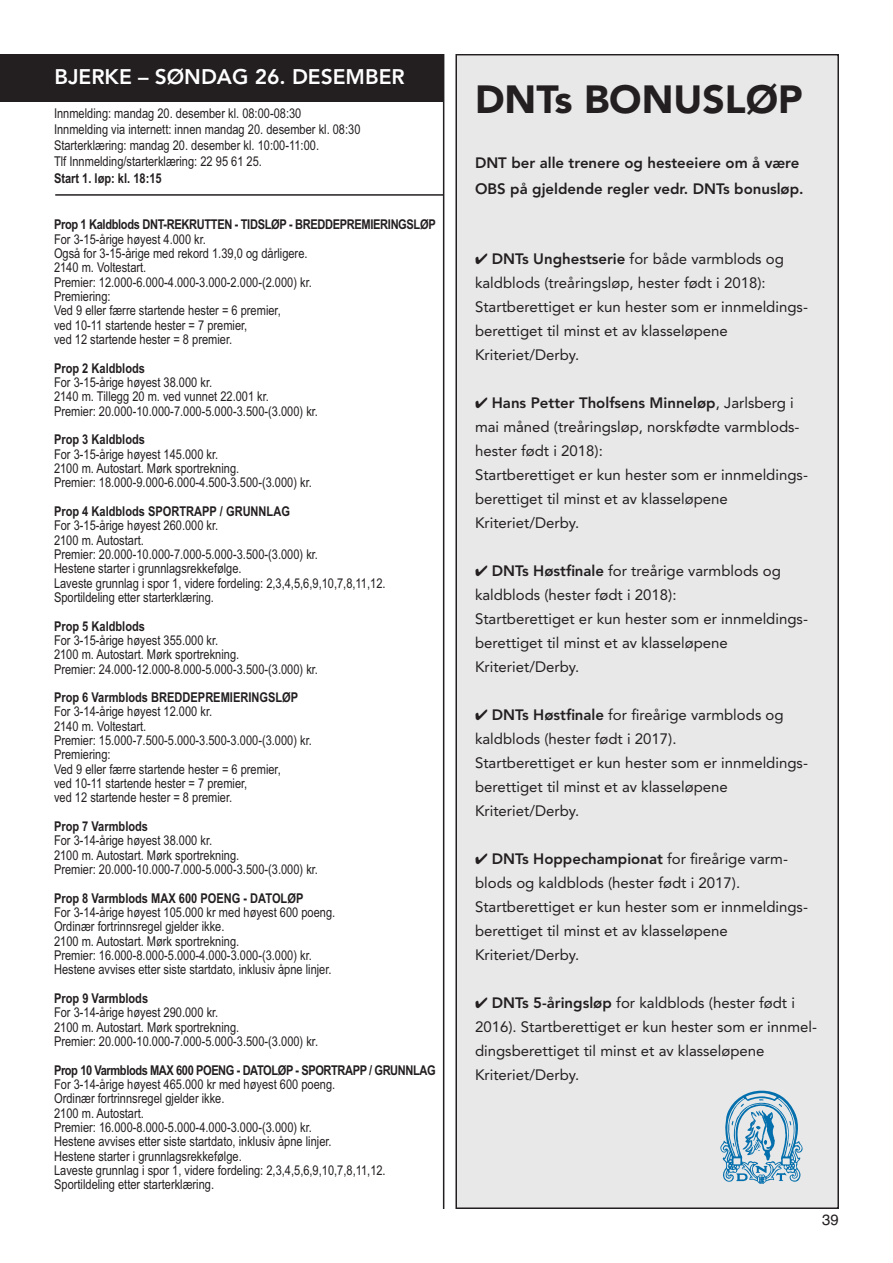
<style>
.page{position:relative;width:893px;height:1263px;background:#fff}
.page>*{position:absolute;margin:0;border:0;box-sizing:border-box;transform-origin:0 0}
.t1{font:900 39px "Avenir";color:#231f20}
.t2{font:800 21px "Avenir";color:#fff}
.t3{font:15px/24px "Avenir";color:#231f20}
.t4{font:800 15px/25.5px "Avenir";color:#231f20}
.t5{font:15px "Helvetica";color:#231f20}
.t6{font:13.5px/14.4px "Arial Narrow";color:#231f20}
.t7{font:700 13.5px "Arial Narrow";color:#231f20}
.t8{font:700 13.5px "Arial Narrow";letter-spacing:-.025em;color:#231f20}
.t9{font:700 13.5px "Arial Narrow";letter-spacing:-.03em;color:#231f20}
.s1{font-weight:800}
</style>
<div class="page">
<div style="left:0;top:54px;width:444px;height:48px;background:#231f20"></div>
<hr style="left:443px;top:54px;width:1px;height:1155px;background:#231f20">
<hr style="left:55px;top:194px;width:389px;height:2px;background:#231f20">
<div style="left:457px;top:56px;width:380px;height:1151px;background:#e8e8e8"></div>
<div style="left:455px;top:54px;width:384px;height:1155px;border:2px solid #231f20"></div>
<svg style="left:720px;top:1091px;width:83px;height:93px"></svg>
<h2 class="t2" style="left:54px;top:60px;width:352px">BJERKE – SØNDAG 26. DESEMBER</h2>
<p class="t6" style="left:54px;top:105px;width:308px;line-height:16.2px">Innmelding: mandag 20. desember kl. 08:00-08:30<br>Innmelding via internett: innen mandag 20. desember kl. 08:30<br>Starterklæring: mandag 20. desember kl. 10:00-11:00.<br>Tlf Innmelding/starterklæring: 22 95 61 25.</p>
<p class="t7" style="left:54px;top:170px;width:109px">Start 1. løp: kl. 18:15</p>
<p class="t8" style="left:54px;top:217px;width:383px">Prop 1 Kaldblods DNT-REKRUTTEN - TIDSLØP - BREDDEPREMIERINGSLØP</p>
<p class="t6" style="left:54px;top:232px;width:259px">For 3-15-årige høyest 4.000 kr.<br>Også for 3-15-årige med rekord 1.39,0 og dårligere.<br>2140 m. Voltestart.<br>Premier: 12.000-6.000-4.000-3.000-2.000-(2.000) kr.<br>Premiering:<br>Ved 9 eller færre startende hester = 6 premier,<br>ved 10-11 startende hester = 7 premier,<br>ved 12 startende hester = 8 premier.</p>
<p class="t7" style="left:54px;top:360px;width:93px">Prop 2 Kaldblods</p>
<p class="t6" style="left:54px;top:375px;width:266px">For 3-15-årige høyest 38.000 kr.<br>2140 m. Tillegg 20 m. ved vunnet 22.001 kr.<br>Premier: 20.000-10.000-7.000-5.000-3.500-(3.000) kr.</p>
<p class="t7" style="left:54px;top:432px;width:93px">Prop 3 Kaldblods</p>
<p class="t6" style="left:54px;top:447px;width:259px">For 3-15-årige høyest 145.000 kr.<br>2100 m. Autostart. Mørk sportrekning.<br>Premier: 18.000-9.000-6.000-4.500-3.500-(3.000) kr.</p>
<p class="t7" style="left:54px;top:503px;width:237px">Prop 4 Kaldblods SPORTRAPP / GRUNNLAG</p>
<p class="t6" style="left:54px;top:518px;width:333px">For 3-15-årige høyest 260.000 kr.<br>2100 m. Autostart.<br>Premier: 20.000-10.000-7.000-5.000-3.500-(3.000) kr.<br>Hestene starter i grunnlagsrekkefølge.<br>Laveste grunnlag i spor 1, videre fordeling: 2,3,4,5,6,9,10,7,8,11,12.<br>Sportildeling etter starterklæring.</p>
<p class="t7" style="left:54px;top:618px;width:93px">Prop 5 Kaldblods</p>
<p class="t6" style="left:54px;top:633px;width:266px">For 3-15-årige høyest 355.000 kr.<br>2100 m. Autostart. Mørk sportrekning.<br>Premier: 24.000-12.000-8.000-5.000-3.500-(3.000) kr.</p>
<p class="t7" style="left:54px;top:690px;width:246px">Prop 6 Varmblods BREDDEPREMIERINGSLØP</p>
<p class="t6" style="left:54px;top:705px;width:259px">For 3-14-årige høyest 12.000 kr.<br>2140 m. Voltestart.<br>Premier: 15.000-7.500-5.000-3.500-3.000-(3.000) kr.<br>Premiering:<br>Ved 9 eller færre startende hester = 6 premier,<br>ved 10-11 startende hester = 7 premier,<br>ved 12 startende hester = 8 premier.</p>
<p class="t7" style="left:54px;top:818px;width:96px">Prop 7 Varmblods</p>
<p class="t6" style="left:54px;top:833px;width:266px">For 3-14-årige høyest 38.000 kr.<br>2100 m. Autostart. Mørk sportrekning.<br>Premier: 20.000-10.000-7.000-5.000-3.500-(3.000) kr.</p>
<p class="t7" style="left:54px;top:890px;width:251px">Prop 8 Varmblods MAX 600 POENG - DATOLØP</p>
<p class="t6" style="left:54px;top:905px;width:283px">For 3-14-årige høyest 105.000 kr med høyest 600 poeng.<br>Ordinær fortrinnsregel gjelder ikke.<br>2100 m. Autostart. Mørk sportrekning.<br>Premier: 16.000-8.000-5.000-4.000-3.000-(3.000) kr.<br>Hestene avvises etter siste startdato, inklusiv åpne linjer.</p>
<p class="t7" style="left:54px;top:990px;width:96px">Prop 9 Varmblods</p>
<p class="t6" style="left:54px;top:1005px;width:266px">For 3-14-årige høyest 290.000 kr.<br>2100 m. Autostart. Mørk sportrekning.<br>Premier: 20.000-10.000-7.000-5.000-3.500-(3.000) kr.</p>
<p class="t9" style="left:54px;top:1062px;width:383px">Prop 10 Varmblods MAX 600 POENG - DATOLØP - SPORTRAPP / GRUNNLAG</p>
<p class="t6" style="left:54px;top:1077px;width:333px">For 3-14-årige høyest 465.000 kr med høyest 600 poeng.<br>Ordinær fortrinnsregel gjelder ikke.<br>2100 m. Autostart.<br>Premier: 16.000-8.000-5.000-4.000-3.000-(3.000) kr.<br>Hestene avvises etter siste startdato, inklusiv åpne linjer.<br>Hestene starter i grunnlagsrekkefølge.<br>Laveste grunnlag i spor 1, videre fordeling: 2,3,4,5,6,9,10,7,8,11,12.<br>Sportildeling etter starterklæring.</p>
<h1 class="t1" style="left:475px;top:66px;width:329px">DNTs BONUSLØP</h1>
<p class="t4" style="left:475px;top:150px;width:330px">DNT ber alle trenere og hesteeiere om å være<br>OBS på gjeldende regler vedr. DNTs bonusløp.</p>
<p class="t3" style="left:475px;top:246px;width:334px">✔ <span class="s1">DNTs Unghestserie</span> for både varmblods og kaldblods (treåringsløp, hester født i 2018):<br>Startberettiget er kun hester som er innmeldings&shy;berettiget til minst et av klasseløpene Kriteriet/Derby.</p>
<p class="t3" style="left:475px;top:390px;width:334px">✔ <span class="s1">Hans Petter Tholfsens Minneløp</span>, Jarlsberg i mai måned (treåringsløp, norskfødte varmblods&shy;hester født i 2018):<br>Startberettiget er kun hester som er innmeldings&shy;berettiget til minst et av klasseløpene Kriteriet/Derby.</p>
<p class="t3" style="left:475px;top:558px;width:334px">✔ <span class="s1">DNTs Høstfinale</span> for treårige varmblods og kaldblods (hester født i 2018):<br>Startberettiget er kun hester som er innmeldings&shy;berettiget til minst et av klasseløpene Kriteriet/Derby.</p>
<p class="t3" style="left:475px;top:702px;width:334px">✔ <span class="s1">DNTs Høstfinale</span> for fireårige varmblods og kaldblods (hester født i 2017).<br>Startberettiget er kun hester som er innmeldings&shy;berettiget til minst et av klasseløpene Kriteriet/Derby.</p>
<p class="t3" style="left:475px;top:846px;width:334px">✔ <span class="s1">DNTs Hoppechampionat</span> for fireårige varm&shy;blods og kaldblods (hester født i 2017).<br>Startberettiget er kun hester som er innmeldings&shy;berettiget til minst et av klasseløpene Kriteriet/Derby.</p>
<p class="t3" style="left:475px;top:990px;width:344px">✔ <span class="s1">DNTs 5-åringsløp</span> for kaldblods (hester født i 2016). Startberettiget er kun hester som er innmel&shy;dingsberettiget til minst et av klasseløpene Kriteriet/Derby.</p>
<p class="t5" style="left:822px;top:1211px;width:18px">39</p>
</div>
